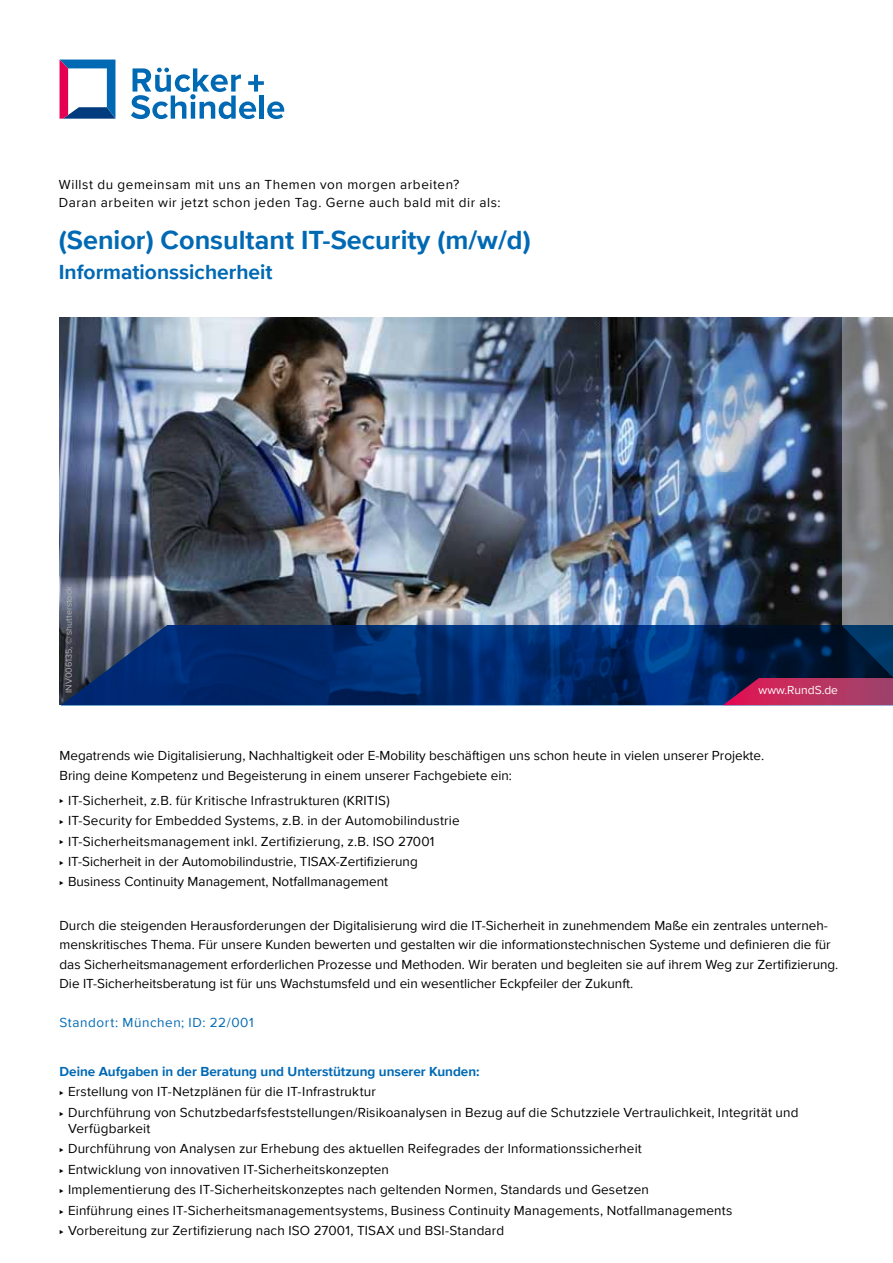
<style>
.page{position:relative;width:893px;height:1263px;background:#fff}
.page>*{position:absolute;margin:0;border:0;box-sizing:border-box;transform-origin:0 0}
.t1{font:700 27px "Proxima Nova";color:#0069b4}
.t2{font:700 21px "Proxima Nova";color:#0069b4}
.t3{font:13.5px/20.4px "Proxima Nova";color:#000}
.t4{font:13.5px/18px "Proxima Nova";letter-spacing:.04em;color:#000}
.t5{font:13.5px "Proxima Nova";letter-spacing:.045em;color:#0069b4}
.t6{font:12px "Proxima Nova";color:#fff}
.t7{font:9px "Proxima Nova";color:#b3b2b2}
.s1{font-size:6.75px}
.s2{font-weight:700;color:#0069b4}
</style>
<div class="page">
<img style="left:60px;top:318px;width:663px;height:387px">
<svg style="left:131px;top:68px;width:153px;height:51px"></svg>
<svg style="left:60px;top:60px;width:55px;height:59px"></svg>
<svg style="left:61px;top:625px;width:662px;height:80px;background:#052e6e"></svg>
<img style="left:723px;top:317px;width:170px;height:389px">
<p class="t4" style="left:59px;top:175px;width:443px">Willst du gemeinsam mit uns an Themen von morgen arbeiten?<br>Daran arbeiten wir jetzt schon jeden Tag. Gerne auch bald mit dir als:</p>
<h1 class="t1" style="left:59px;top:220px;width:473px">(Senior) Consultant IT-Security (m/w/d)</h1>
<h2 class="t2" style="left:59px;top:256px;width:215px">Informationssicherheit</h2>
<p class="t7" style="left:62px;top:693px;width:108px;rotate:-90deg">INV006135, © shutterstock</p>
<p class="t6" style="left:759px;top:681px;width:81px">www.RundS.de</p>
<p class="t3" style="left:60px;top:745px;width:706px;line-height:19.5px">Megatrends wie Digitalisierung, Nachhaltigkeit oder E-Mobility beschäftigen uns schon heute in vielen unserer Projekte.<br>Bring deine Kompetenz und Begeisterung in einem unserer Fachgebiete ein:</p>
<p class="t3" style="left:60px;top:789px;width:402px"><span class="s1">⊲</span> IT-Sicherheit, z.B. für Kritische Infrastrukturen (KRITIS)<br><span class="s1">⊲</span> IT-Security for Embedded Systems, z.B. in der Automobilindustrie <span class="s1">⊲</span> IT-Sicherheitsmanagement inkl. Zertifizierung, z.B. ISO 27001<br><span class="s1">⊲</span> IT-Sicherheit in der Automobilindustrie, TISAX-Zertifizierung<br><span class="s1">⊲</span> Business Continuity Management, Notfallmanagement</p>
<p class="t3" style="left:60px;top:915px;width:780px;line-height:19.5px">Durch die steigenden Herausforderungen der Digitalisierung wird die IT-Sicherheit in zunehmendem Maße ein zentrales unterneh&shy;menskritisches Thema. Für unsere Kunden bewerten und gestalten wir die informationstechnischen Systeme und definieren die für das Sicherheitsmanagement erforderlichen Prozesse und Methoden. Wir beraten und begleiten sie auf ihrem Weg zur Zertifizierung.<br>Die IT-Sicherheitsberatung ist für uns Wachstumsfeld und ein wesentlicher Eckpfeiler der Zukunft.</p>
<p class="t5" style="left:60px;top:1012px;width:196px">Standort: München; ID: 22/001</p>
<p class="t3" style="left:60px;top:1060px;width:740px"><span class="s2">Deine Aufgaben in der Beratung und Unterstützung unserer Kunden:<br></span><span class="s1">⊲</span> Erstellung von IT-Netzplänen für die IT-Infrastruktur<br><span class="s1">⊲</span> Durchführung von Schutzbedarfsfeststellungen/Risikoanalysen in Bezug auf die Schutzziele Vertraulichkeit, Integrität und</p>
<p class="t3" style="left:60px;top:1118px;width:674px;text-indent:9px">Verfügbarkeit<br><span class="s1">⊲</span> Durchführung von Analysen zur Erhebung des aktuellen Reifegrades der Informationssicherheit<br><span class="s1">⊲</span> Entwicklung von innovativen IT-Sicherheitskonzepten<br><span class="s1">⊲</span> Implementierung des IT-Sicherheitskonzeptes nach geltenden Normen, Standards und Gesetzen<br><span class="s1">⊲</span> Einführung eines IT-Sicherheitsmanagementsystems, Business Continuity Managements, Notfallmanagements <span class="s1">⊲</span> Vorbereitung zur Zertifizierung nach ISO 27001, TISAX und BSI-Standard</p>
</div>
